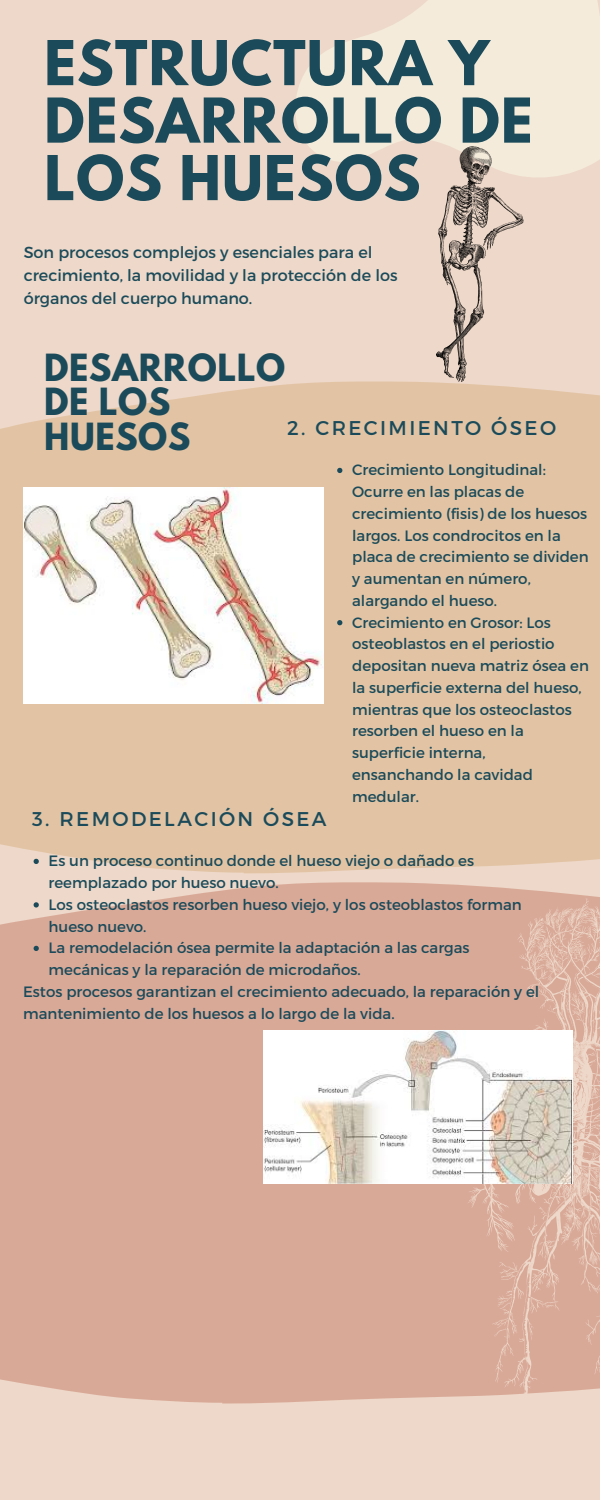
<style>
.page{position:relative;width:600px;height:1500px;background:#eed8c9}
.page>*{position:absolute;margin:0;border:0;box-sizing:border-box;transform-origin:0 0}
.t1{font:700 54.8px/57.5px "League Spartan";letter-spacing:.02em;color:#1b4b5a}
.t2{font:700 33.2px/34.5px "League Spartan";letter-spacing:.02em;color:#1b4b5a}
.t3{font:19.9px "Montserrat";letter-spacing:.12em;color:#1b4b5a}
.t4{font:16px/23.2px "Montserrat";color:#1b4b5a}
.t5{font:15px/21.8px "Montserrat";color:#1b4b5a}
</style>
<div class="page">
<svg style="left:295px;top:0;width:305px;height:177px;fill:#f4ebdb"></svg>
<div style="left:0;top:882px;width:600px;height:521px;background:#d9a998"></div>
<div style="left:0;top:382px;width:600px;height:491px;background:#e2c4a4"></div>
<svg style="left:467px;top:898px;width:133px;height:505px;fill:#d9a998"></svg>
<svg style="left:436px;top:146px;width:88px;height:236px"></svg>
<img style="left:23px;top:487px;width:300px;height:216px">
<img style="left:264px;top:1031px;width:309px;height:153px">
<svg style="left:337px;top:468px;width:5px;height:5px"></svg>
<svg style="left:337px;top:620px;width:5px;height:5px"></svg>
<svg style="left:34px;top:859px;width:5px;height:5px"></svg>
<svg style="left:34px;top:902px;width:5px;height:6px"></svg>
<svg style="left:34px;top:946px;width:5px;height:5px"></svg>
<h3 class="t1" style="left:44px;top:41px;width:490px">ESTRUCTURA Y<br>DESARROLLO DE<br>LOS HUESOS</h3>
<p class="t4" style="left:24px;top:240px;width:375px">Son procesos complejos y esenciales para el crecimiento, la movilidad y la protección de los órganos del cuerpo humano.</p>
<p class="t2" style="left:44px;top:354px;width:243px">DESARROLLO<br>DE LOS<br>HUESOS</p>
<p class="t3" style="left:287px;top:415px;width:271px">2. CRECIMIENTO ÓSEO</p>
<p class="t3" style="left:32px;top:805px;width:296px">3. REMODELACIÓN ÓSEA</p>
<h2 class="t5" style="left:352px;top:458px;width:238px">Crecimiento Longitudinal:<br>Ocurre en las placas de crecimiento (fisis) de los huesos largos. Los condrocitos en la placa de crecimiento se dividen y aumentan en número, alargando el hueso.</h2>
<p class="t5" style="left:352px;top:611px;width:238px">Crecimiento en Grosor: Los osteoblastos en el periostio depositan nueva matriz ósea en la superficie externa del hueso, mientras que los osteoclastos resorben el hueso en la superficie interna, ensanchando la cavidad medular.</p>
<p class="t5" style="left:49px;top:849px;width:427px">Es un proceso continuo donde el hueso viejo o dañado es reemplazado por hueso nuevo.</p>
<h3 class="t5" style="left:49px;top:893px;width:475px">Los osteoclastos resorben hueso viejo, y los osteoblastos forman hueso nuevo.</h3>
<p class="t5" style="left:49px;top:936px;width:423px">La remodelación ósea permite la adaptación a las cargas mecánicas y la reparación de microdaños.</p>
<p class="t5" style="left:23px;top:980px;width:518px">Estos procesos garantizan el crecimiento adecuado, la reparación y el mantenimiento de los huesos a lo largo de la vida.</p>
</div>
